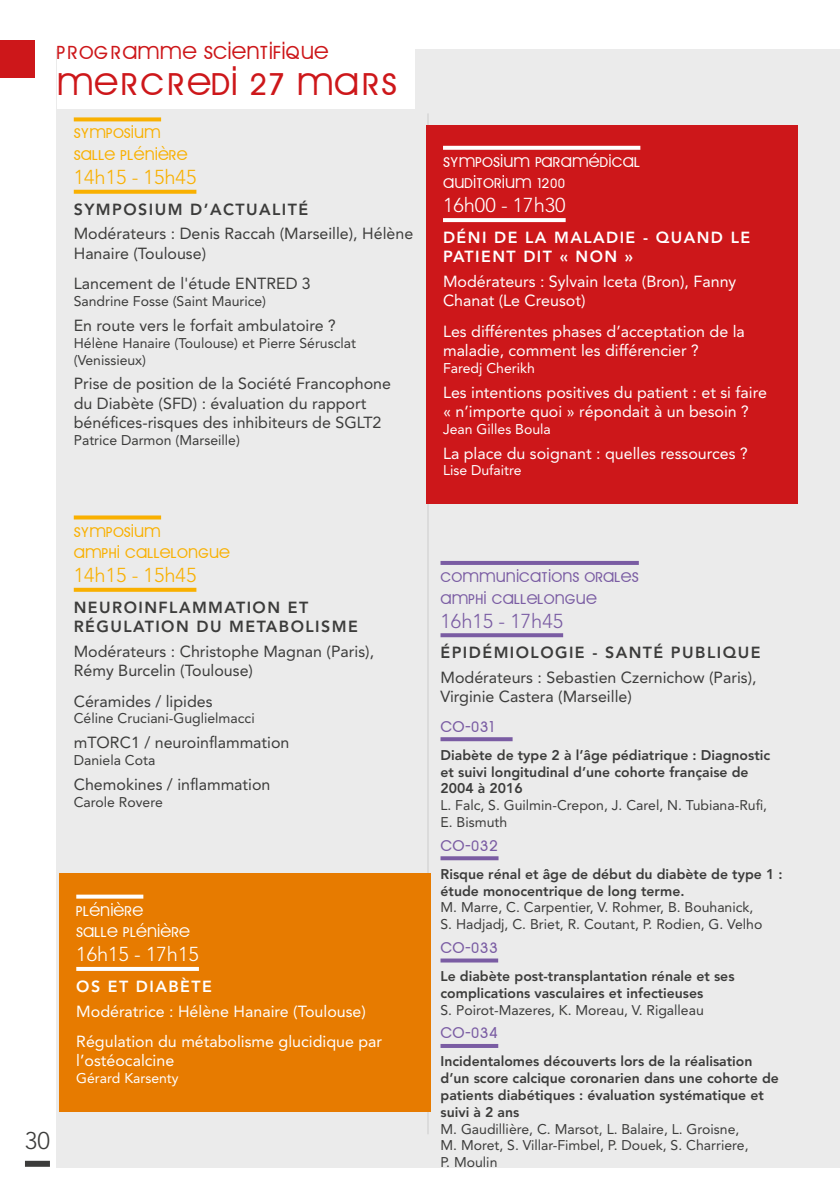
<style>
.page{position:relative;width:840px;height:1191px;background:#fff}
.page>*{position:absolute;margin:0;border:0;box-sizing:border-box;transform-origin:0 0}
.t1{font:40px "Arrire Garde";color:#cd171a}
.t2{font:24px "Arrire Garde";color:#cd171a}
.t3{font:300 24px "Avenir LT";color:#3c3c3b}
.t4{font:20px "Arrire Garde";color:#7a5ca3}
.t5{font:300 20px "Avenir LT";color:#f9b000}
.t6{font:300 20px "Avenir LT";color:#fff}
.t7{font:300 20px "Avenir LT";color:#7a5ca3}
.t8{font:18px/21.6px "Arrire Garde";color:#fff}
.t9{font:18px/21.6px "Arrire Garde";color:#f9b000}
.t10{font:18px/21.6px "Arrire Garde";color:#7a5ca3}
.t11{font:16px/19.2px "Avenir LT";color:#3c3c3b}
.t12{font:16px/19.2px "Avenir LT";color:#fff}
.t13{font:800 16px/19.2px "Avenir LT";letter-spacing:.09em;color:#3c3c3b}
.t14{font:800 16px/19.2px "Avenir LT";letter-spacing:.09em;color:#fff}
.t15{font:14px/16.8px "Avenir LT";color:#3c3c3b}
.t16{font:800 14px/16.8px "Avenir LT";color:#3c3c3b}
.t17{font:14px "Avenir LT";color:#fff}
</style>
<div class="page">
<div style="left:25px;top:1160px;width:25px;height:6px;background:#3c3c3b"></div>
<hr style="left:839px;top:50px;width:1px;height:1118px;background:#ebebeb">
<div style="left:57px;top:50px;width:782px;height:1118px;background:#ebebeb"></div>
<div style="left:0;top:40px;width:35px;height:38px;background:#cd171a"></div>
<div style="left:57px;top:40px;width:357px;height:68px;background:#fff"></div>
<hr style="left:427px;top:113px;width:1px;height:1021px;background:#ccc">
<svg style="left:74px;top:117px;width:87px;height:4px"></svg>
<svg style="left:74px;top:190px;width:122px;height:4px"></svg>
<svg style="left:74px;top:515px;width:87px;height:4px"></svg>
<svg style="left:74px;top:588px;width:122px;height:4px"></svg>
<div style="left:59px;top:873px;width:372px;height:238px;background:#e77b00"></div>
<svg style="left:76px;top:894px;width:67px;height:4px"></svg>
<svg style="left:76px;top:967px;width:123px;height:4px"></svg>
<hr style="left:440px;top:561px;width:198px;height:4px;background:#7a5ca3">
<svg style="left:440px;top:633px;width:123px;height:4px"></svg>
<svg style="left:440px;top:737px;width:72px;height:4px"></svg>
<svg style="left:440px;top:856px;width:58px;height:4px"></svg>
<svg style="left:440px;top:958px;width:58px;height:4px"></svg>
<hr style="left:440px;top:1044px;width:58px;height:4px;background:#7a5ca3">
<div style="left:426px;top:125px;width:371px;height:379px;background:#cd171a"></div>
<svg style="left:443px;top:146px;width:197px;height:4px"></svg>
<svg style="left:443px;top:218px;width:122px;height:4px"></svg>
<h2 class="t2" style="left:57px;top:35px;width:273px">PROGRAMME SCIENTIFIQUE</h2>
<h1 class="t1" style="left:57px;top:56px;width:248px">JEUDI 28 MARS</h1>
<h1 class="t1" style="left:57px;top:56px;width:342px">MERCREDI 27 MARS</h1>
<p class="t9" style="left:74px;top:121px;width:115px">Symposium<br>Salle Plénière</p>
<h3 class="t5" style="left:74px;top:165px;width:124px">14h15 - 15h45</h3>
<p class="t13" style="left:74px;top:199px;width:236px">SYMPOSIUM D’ACTUALITÉ</p>
<p class="t11" style="left:74px;top:224px;width:341px">Modérateurs : Denis Raccah (Marseille), Hélène<br>Hanaire (Toulouse)</p>
<p class="t11" style="left:74px;top:274px;width:238px">Lancement de l'étude ENTRED 3</p>
<p class="t15" style="left:74px;top:293px;width:194px">Sandrine Fosse (Saint Maurice)</p>
<p class="t11" style="left:74px;top:316px;width:263px">En route vers le forfait ambulatoire ?</p>
<p class="t15" style="left:74px;top:334px;width:283px">Hélène Hanaire (Toulouse) et Pierre Sérusclat (Venissieux)</p>
<p class="t11" style="left:74px;top:374px;width:318px">Prise de position de la Société Francophone du Diabète (SFD) : évaluation du rapport bénéfices-risques des inhibiteurs de SGLT2</p>
<p class="t15" style="left:74px;top:431px;width:167px">Patrice Darmon (Marseille)</p>
<p class="t9" style="left:74px;top:519px;width:158px">Symposium<br>Amphi Callelongue</p>
<h3 class="t5" style="left:74px;top:563px;width:124px">14h15 - 15h45</h3>
<p class="t13" style="left:74px;top:597px;width:285px">NEUROINFLAMMATION ET<br>RÉGULATION DU METABOLISME</p>
<p class="t11" style="left:74px;top:641px;width:301px">Modérateurs : Christophe Magnan (Paris),<br>Rémy Burcelin (Toulouse)</p>
<p class="t11" style="left:74px;top:691px;width:140px">Céramides / lipides</p>
<p class="t15" style="left:74px;top:710px;width:182px">Céline Cruciani-Guglielmacci</p>
<p class="t11" style="left:74px;top:733px;width:217px">mTORC1 / neuroinflammation</p>
<p class="t15" style="left:74px;top:752px;width:83px">Daniela Cota</p>
<p class="t11" style="left:74px;top:775px;width:198px">Chemokines / inflammation</p>
<p class="t15" style="left:74px;top:793px;width:91px">Carole Rovere</p>
<h2 class="t3" style="left:25px;top:1127px;width:26px">30</h2>
<p class="t8" style="left:76px;top:898px;width:115px">Plénière<br>salle plénière</p>
<h3 class="t6" style="left:76px;top:942px;width:124px">16h15 - 17h15</h3>
<p class="t14" style="left:76px;top:976px;width:137px">OS ET DIABÈTE</p>
<p class="t12" style="left:76px;top:996px;width:307px;line-height:30.6px">Modératrice : Hélène Hanaire (Toulouse)<br>Régulation du métabolisme glucidique par</p>
<p class="t12" style="left:76px;top:1051px;width:99px">l’ostéocalcine</p>
<p class="t17" style="left:76px;top:1070px;width:104px">Gérard Karsenty</p>
<p class="t8" style="left:443px;top:149px;width:199px">Symposium Paramédical<br>Auditorium 1200</p>
<h3 class="t6" style="left:443px;top:194px;width:124px">16h00 - 17h30</h3>
<p class="t14" style="left:443px;top:228px;width:308px">DÉNI DE LA MALADIE - QUAND LE<br>PATIENT DIT « NON »</p>
<p class="t12" style="left:443px;top:272px;width:294px">Modérateurs : Sylvain Iceta (Bron), Fanny<br>Chanat (Le Creusot)</p>
<p class="t12" style="left:443px;top:322px;width:303px">Les différentes phases d’acceptation de la maladie, comment les différencier ?</p>
<p class="t17" style="left:443px;top:360px;width:93px">Faredj Cherikh</p>
<p class="t12" style="left:443px;top:383px;width:325px">Les intentions positives du patient : et si faire « n’importe quoi » répondait à un besoin ?</p>
<p class="t17" style="left:443px;top:421px;width:109px">Jean Gilles Boula</p>
<p class="t12" style="left:443px;top:443px;width:306px">La place du soignant : quelles ressources ?</p>
<p class="t17" style="left:443px;top:462px;width:80px">Lise Dufaitre</p>
<p class="t10" style="left:440px;top:564px;width:200px">Communications orales<br>Amphi Callelongue</p>
<h3 class="t7" style="left:440px;top:609px;width:124px">16h15 - 17h45</h3>
<p class="t13" style="left:440px;top:643px;width:321px">ÉPIDÉMIOLOGIE - SANTÉ PUBLIQUE</p>
<p class="t11" style="left:440px;top:668px;width:317px">Modérateurs : Sebastien Czernichow (Paris),<br>Virginie Castera (Marseille)</p>
<h3 class="t4" style="left:440px;top:712px;width:55px">CO-031</h3>
<p class="t16" style="left:440px;top:746px;width:331px">Diabète de type 2 à l’âge pédiatrique : Diagnostic et suivi longitudinal d’une cohorte française de<br>2004 à 2016</p>
<p class="t15" style="left:440px;top:797px;width:328px">L. Falc, S. Guilmin-Crepon, J. Carel, N. Tubiana-Rufi,<br>E. Bismuth</p>
<h3 class="t4" style="left:440px;top:831px;width:59px">CO-032</h3>
<p class="t16" style="left:440px;top:865px;width:343px">Risque rénal et âge de début du diabète de type 1 : étude monocentrique de long terme.</p>
<p class="t15" style="left:440px;top:899px;width:323px">M. Marre, C. Carpentier, V. Rohmer, B. Bouhanick,<br>S. Hadjadj, C. Briet, R. Coutant, P. Rodien, G. Velho</p>
<h3 class="t4" style="left:440px;top:933px;width:59px">CO-033</h3>
<p class="t16" style="left:440px;top:967px;width:295px">Le diabète post-transplantation rénale et ses complications vasculaires et infectieuses</p>
<p class="t15" style="left:440px;top:1001px;width:265px">S. Poirot-Mazeres, K. Moreau, V. Rigalleau</p>
<h3 class="t4" style="left:440px;top:1019px;width:59px">CO-034</h3>
<p class="t16" style="left:440px;top:1053px;width:340px">Incidentalomes découverts lors de la réalisation d’un score calcique coronarien dans une cohorte de patients diabétiques : évaluation systématique et suivi à 2 ans</p>
<p class="t15" style="left:440px;top:1120px;width:309px">M. Gaudillière, C. Marsot, L. Balaire, L. Groisne,<br>M. Moret, S. Villar-Fimbel, P. Douek, S. Charriere,<br>P. Moulin</p>
</div>
